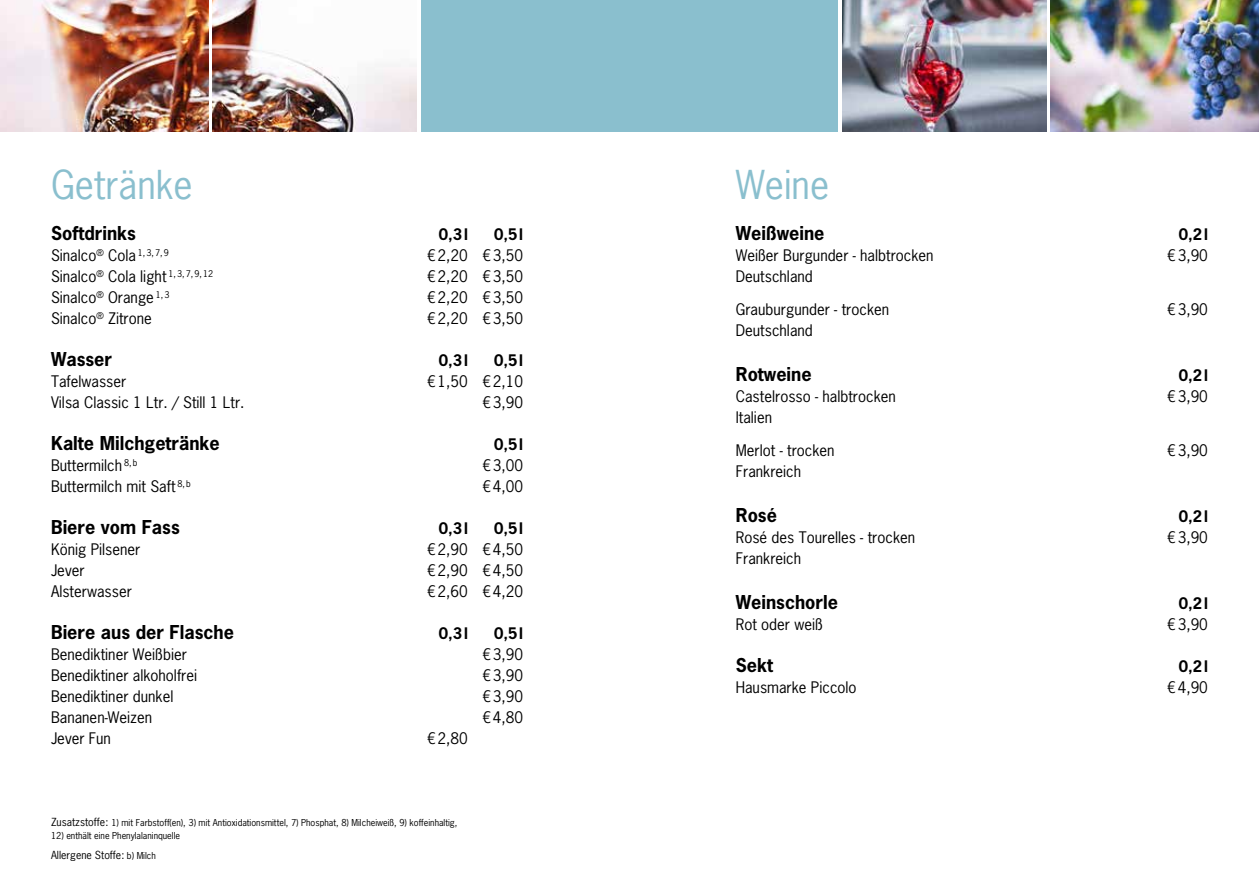
<style>
.page{position:relative;width:1259px;height:893px;background:#fff}
.page>*{position:absolute;margin:0;border:0;box-sizing:border-box;transform-origin:0 0}
.t1{font:37.5px "News Gothic Std";color:#8abfce}
.t2{font:700 18px "News Gothic Std";color:#000}
.t3{font:15px "News Gothic Std";color:#000}
.t4{font:700 15px "News Gothic Std";letter-spacing:.125em;color:#000}
.t5{font:10.5px "News Gothic Std";color:#000}
.t6{font:9px "News Gothic Std";color:#000}
.s1{font-size:10.5px}
.s2{font-size:9px}
</style>
<div class="page">
<div style="left:621px;top:0;width:217px;height:132px;background:#8abfce"></div>
<img style="left:1050px;top:0;width:209px;height:132px">
<img style="left:842px;top:0;width:204px;height:132px">
<img style="left:0;top:0;width:208px;height:132px">
<img style="left:213px;top:0;width:204px;height:132px">
<div style="left:421px;top:0;width:217px;height:132px;background:#8abfce"></div>
<h1 class="t1" style="left:51px;top:161px;width:143px">Getränke</h1>
<p class="t2" style="left:51px;top:221px;width:86px">Softdrinks</p>
<p class="t4" style="left:439px;top:224px;width:31px">0,3l</p>
<p class="t4" style="left:494px;top:224px;width:31px">0,5l</p>
<p class="t3" style="left:51px;top:245px;width:119px">Sinalco<sup>®</sup> Cola <sup>1,3,7,9</sup></p>
<p class="t3" style="left:427px;top:245px;width:98px">€2,20 €3,50</p>
<p class="t3" style="left:51px;top:266px;width:164px">Sinalco<sup>®</sup> Cola light <sup>1,3,7,9,12</sup></p>
<p class="t3" style="left:427px;top:266px;width:98px">€2,20 €3,50</p>
<p class="t3" style="left:51px;top:287px;width:120px">Sinalco<sup>®</sup> Orange <sup>1,3</sup></p>
<p class="t3" style="left:427px;top:287px;width:98px">€2,20 €3,50</p>
<p class="t3" style="left:51px;top:308px;width:102px">Sinalco<sup>®</sup> Zitrone</p>
<p class="t3" style="left:427px;top:308px;width:98px">€2,20 €3,50</p>
<p class="t2" style="left:51px;top:347px;width:63px">Wasser</p>
<p class="t4" style="left:439px;top:350px;width:31px">0,3l</p>
<p class="t4" style="left:494px;top:350px;width:31px">0,5l</p>
<p class="t3" style="left:51px;top:371px;width:77px">Tafelwasser</p>
<p class="t3" style="left:427px;top:371px;width:98px">€1,50 €2,10</p>
<p class="t3" style="left:51px;top:392px;width:195px">Vilsa Classic 1 Ltr. / Still 1 Ltr.</p>
<p class="t3" style="left:482px;top:392px;width:42px">€3,90</p>
<p class="t2" style="left:51px;top:431px;width:170px">Kalte Milchgetränke</p>
<p class="t4" style="left:494px;top:434px;width:31px">0,5l</p>
<p class="t3" style="left:51px;top:455px;width:88px">Buttermilch <sup>8,b</sup></p>
<p class="t3" style="left:482px;top:455px;width:42px">€3,00</p>
<p class="t3" style="left:51px;top:476px;width:141px">Buttermilch mit Saft <sup>8,b</sup></p>
<p class="t3" style="left:482px;top:476px;width:42px">€4,00</p>
<p class="t2" style="left:51px;top:515px;width:130px">Biere vom Fass</p>
<p class="t4" style="left:439px;top:518px;width:31px">0,3l</p>
<p class="t4" style="left:494px;top:518px;width:31px">0,5l</p>
<p class="t3" style="left:51px;top:539px;width:91px">König Pilsener</p>
<p class="t3" style="left:427px;top:539px;width:98px">€2,90 €4,50</p>
<p class="t3" style="left:51px;top:560px;width:35px">Jever</p>
<p class="t3" style="left:427px;top:560px;width:98px">€2,90 €4,50</p>
<p class="t3" style="left:51px;top:581px;width:82px">Alsterwasser</p>
<p class="t3" style="left:427px;top:581px;width:98px">€2,60 €4,20</p>
<p class="t2" style="left:51px;top:620px;width:184px">Biere aus der Flasche</p>
<p class="t4" style="left:439px;top:623px;width:31px">0,3l</p>
<p class="t4" style="left:494px;top:623px;width:31px">0,5l</p>
<p class="t3" style="left:51px;top:644px;width:137px">Benediktiner Weißbier</p>
<p class="t3" style="left:482px;top:644px;width:42px">€3,90</p>
<p class="t3" style="left:51px;top:665px;width:148px">Benediktiner alkoholfrei</p>
<p class="t3" style="left:482px;top:665px;width:42px">€3,90</p>
<p class="t3" style="left:51px;top:686px;width:124px">Benediktiner dunkel</p>
<p class="t3" style="left:482px;top:686px;width:42px">€3,90</p>
<p class="t3" style="left:51px;top:707px;width:103px">Bananen-Weizen</p>
<p class="t3" style="left:482px;top:707px;width:42px">€4,80</p>
<p class="t3" style="left:51px;top:728px;width:61px">Jever Fun</p>
<p class="t3" style="left:427px;top:728px;width:42px">€2,80</p>
<p class="t6" style="left:51px;top:816px;width:408px"><span class="s1">Zusatzstoffe:</span> 1) mit Farbstoff(en), 3) mit Antioxidationsmittel, 7) Phosphat, 8) Milcheiweiß, 9) koffeinhaltig,</p>
<p class="t6" style="left:51px;top:830px;width:131px">12) enthält eine Phenylalaninquelle</p>
<p class="t5" style="left:51px;top:848px;width:106px">Allergene Stoffe: <span class="s2">b) Milch</span></p>
<h1 class="t1" style="left:736px;top:161px;width:95px">Weine</h1>
<p class="t2" style="left:736px;top:221px;width:90px">Weißweine</p>
<p class="t4" style="left:1179px;top:224px;width:31px">0,2l</p>
<p class="t3" style="left:736px;top:245px;width:199px">Weißer Burgunder - halbtrocken</p>
<p class="t3" style="left:1167px;top:245px;width:42px">€3,90</p>
<p class="t3" style="left:736px;top:266px;width:78px">Deutschland</p>
<p class="t3" style="left:736px;top:299px;width:155px">Grauburgunder - trocken</p>
<p class="t3" style="left:1167px;top:299px;width:42px">€3,90</p>
<p class="t3" style="left:736px;top:320px;width:78px">Deutschland</p>
<p class="t2" style="left:736px;top:362px;width:77px">Rotweine</p>
<p class="t4" style="left:1179px;top:365px;width:31px">0,2l</p>
<p class="t3" style="left:736px;top:386px;width:162px">Castelrosso - halbtrocken</p>
<p class="t3" style="left:1167px;top:386px;width:42px">€3,90</p>
<p class="t3" style="left:736px;top:407px;width:38px">Italien</p>
<p class="t3" style="left:736px;top:440px;width:100px">Merlot - trocken</p>
<p class="t3" style="left:1167px;top:440px;width:42px">€3,90</p>
<p class="t3" style="left:736px;top:461px;width:67px">Frankreich</p>
<p class="t2" style="left:736px;top:503px;width:43px">Rosé</p>
<p class="t4" style="left:1179px;top:506px;width:31px">0,2l</p>
<p class="t3" style="left:736px;top:527px;width:181px">Rosé des Tourelles - trocken</p>
<p class="t3" style="left:1167px;top:527px;width:42px">€3,90</p>
<p class="t3" style="left:736px;top:548px;width:67px">Frankreich</p>
<p class="t2" style="left:736px;top:590px;width:104px">Weinschorle</p>
<p class="t4" style="left:1179px;top:593px;width:31px">0,2l</p>
<p class="t3" style="left:736px;top:614px;width:89px">Rot oder weiß</p>
<p class="t3" style="left:1167px;top:614px;width:42px">€3,90</p>
<p class="t2" style="left:736px;top:653px;width:39px">Sekt</p>
<p class="t4" style="left:1179px;top:656px;width:31px">0,2l</p>
<p class="t3" style="left:736px;top:677px;width:122px">Hausmarke Piccolo</p>
<p class="t3" style="left:1167px;top:677px;width:42px">€4,90</p>
</div>
